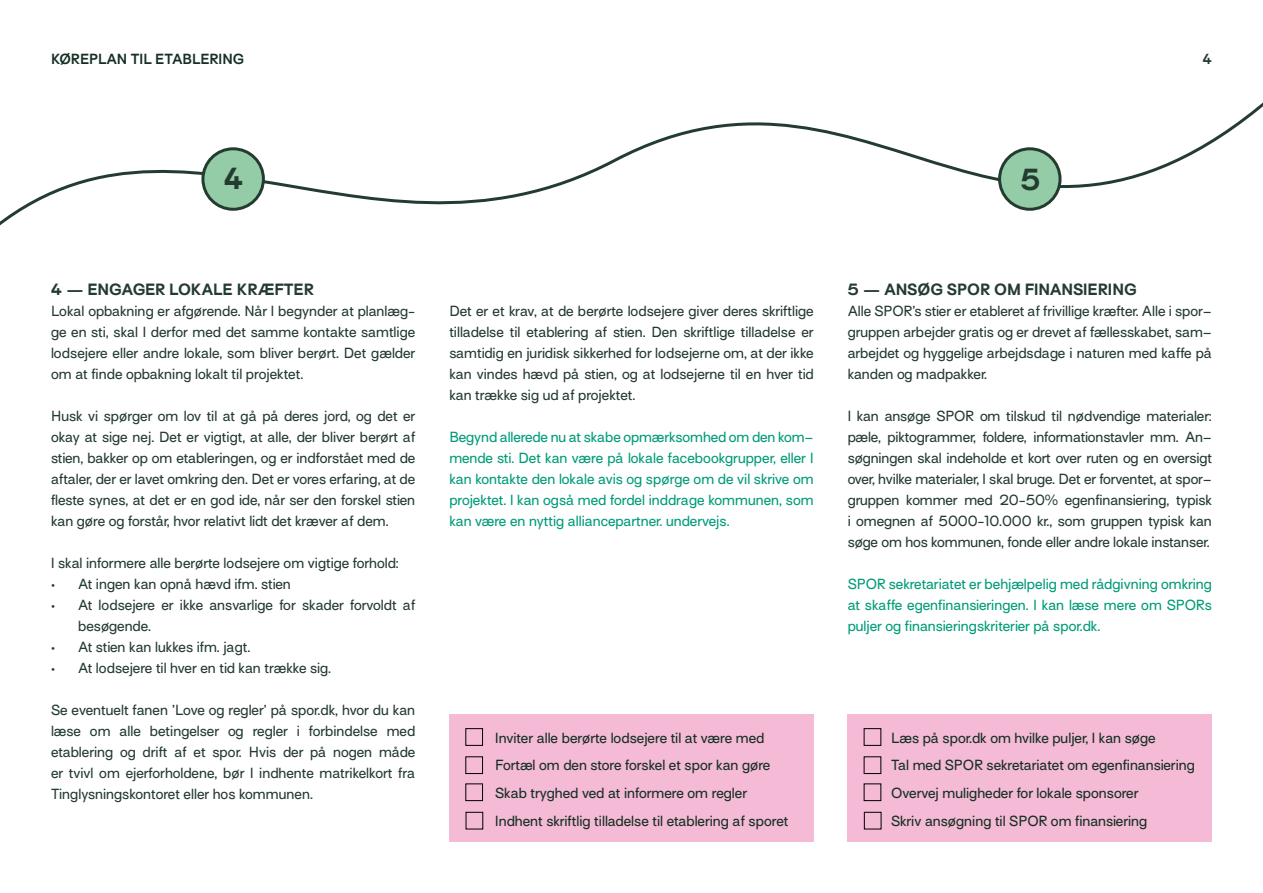
<style>
.page{position:relative;width:1263px;height:893px;background:#fff}
.page>*{position:absolute;margin:0;border:0;box-sizing:border-box;transform-origin:0 0}
.t1{font:700 28.05px "Surt";color:#243b30}
.t2{font:700 15px "Surt";letter-spacing:-.005em;color:#243b30}
.t3{font:13.5px/21px "Surt";color:#243b30;text-align:justify}
.t4{font:13.5px/21px "Surt";color:#009c78;text-align:justify}
.t5{font:13.5px/27.8px "Surt";color:#152f23}
.t6{font:600 13.5px "Surt";color:#152f23}
.t7{font:600 13.5px "Surt";color:#243b30}
</style>
<div class="page">
<svg style="left:0;top:102px;width:1263px;height:124px"></svg>
<div style="left:848px;top:715px;width:364px;height:127px;background:#f5bad6"></div>
<div style="left:864px;top:728px;width:17px;height:18px;border:1px solid #000"></div>
<div style="left:864px;top:756px;width:17px;height:18px;border:1px solid #000"></div>
<div style="left:864px;top:812px;width:17px;height:17px;border:1px solid #000"></div>
<div style="left:864px;top:783px;width:17px;height:18px;border:1px solid #000"></div>
<div style="left:449px;top:715px;width:365px;height:127px;background:#f5bad6"></div>
<div style="left:465px;top:728px;width:18px;height:18px;border:1px solid #000"></div>
<div style="left:465px;top:756px;width:18px;height:18px;border:1px solid #000"></div>
<div style="left:466px;top:812px;width:17px;height:17px;border:1px solid #000"></div>
<div style="left:465px;top:783px;width:18px;height:18px;border:1px solid #000"></div>
<div style="left:203px;top:149px;width:60px;height:60px;background:#94cca8;border-radius:50%"></div>
<div style="left:201px;top:147px;width:64px;height:64px;border:3px solid #243b30;border-radius:50%"></div>
<div style="left:999px;top:149px;width:61px;height:60px;background:#94cca8;border-radius:50%"></div>
<div style="left:998px;top:147px;width:63px;height:64px;border:3px solid #243b30;border-radius:50%"></div>
<p class="t6" style="left:51px;top:50px;width:195px">KØREPLAN TIL ETABLERING</p>
<h1 class="t1" style="left:223px;top:160px;width:22px">4</h1>
<h1 class="t1" style="left:1020px;top:161px;width:22px">5</h1>
<p class="t7" style="left:1202px;top:50px;width:11px">4</p>
<p class="t2" style="left:51px;top:279px;width:264px">4 — ENGAGER LOKALE KRÆFTER</p>
<p class="t3" style="left:51px;top:302px;width:366px">Lokal opbakning er afgørende. Når I begynder at planlæg&shy;ge en sti, skal I derfor med det samme kontakte samtlige lodsejere eller andre lokale, som bliver berørt. Det gælder om at finde opbakning lokalt til projektet.</p>
<p class="t3" style="left:51px;top:407px;width:366px">Husk vi spørger om lov til at gå på deres jord, og det er okay at sige nej. Det er vigtigt, at alle, der bliver berørt af stien, bakker op om etableringen, og er indforstået med de aftaler, der er lavet omkring den. Det er vores erfaring, at de fleste synes, at det er en god ide, når ser den forskel stien kan gøre og forstår, hvor relativt lidt det kræver af dem.</p>
<p class="t3" style="left:51px;top:554px;width:349px">I skal informere alle berørte lodsejere om vigtige forhold:</p>
<p class="t3" style="left:51px;top:575px;width:241px">• At ingen kan opnå hævd ifm. stien</p>
<p class="t3" style="left:78px;top:596px;width:339px;text-indent:-27px">• At lodsejere er ikke ansvarlige for skader forvoldt af besøgende.</p>
<p class="t3" style="left:51px;top:638px;width:201px">• At stien kan lukkes ifm. jagt.</p>
<p class="t3" style="left:51px;top:659px;width:282px">• At lodsejere til hver en tid kan trække sig.</p>
<p class="t3" style="left:51px;top:701px;width:366px">Se eventuelt fanen ’Love og regler’ på spor.dk, hvor du kan læse om alle betingelser og regler i forbindelse med etablering og drift af et spor. Hvis der på nogen måde er tvivl om ejerforholdene, bør I indhente matrikelkort fra Tinglysningskontoret eller hos kommunen.</p>
<p class="t3" style="left:449px;top:302px;width:366px">Det er et krav, at de berørte lodsejere giver deres skriftlige tilladelse til etablering af stien. Den skriftlige tilladelse er samtidig en juridisk sikkerhed for lodsejerne om, at der ikke kan vindes hævd på stien, og at lodsejerne til en hver tid kan trække sig ud af projektet.</p>
<p class="t4" style="left:449px;top:428px;width:366px">Begynd allerede nu at skabe opmærksomhed om den kom– mende sti. Det kan være på lokale facebookgrupper, eller I kan kontakte den lokale avis og spørge om de vil skrive om projektet. I kan også med fordel inddrage kommunen, som kan være en nyttig alliancepartner. undervejs.</p>
<p class="t2" style="left:848px;top:279px;width:291px">5 — ANSØG SPOR OM FINANSIERING</p>
<p class="t3" style="left:848px;top:302px;width:366px">Alle SPOR’s stier er etableret af frivillige kræfter. Alle i spor– gruppen arbejder gratis og er drevet af fællesskabet, sam– arbejdet og hyggelige arbejdsdage i naturen med kaffe på kanden og madpakker.</p>
<p class="t3" style="left:848px;top:407px;width:366px">I kan ansøge SPOR om tilskud til nødvendige materialer: pæle, piktogrammer, foldere, informationstavler mm. An– søgningen skal indeholde et kort over ruten og en oversigt over, hvilke materialer, I skal bruge. Det er forventet, at spor– gruppen kommer med 20-50% egenfinansiering, typisk i omegnen af 5000-10.000 kr., som gruppen typisk kan søge om hos kommunen, fonde eller andre lokale instanser.</p>
<p class="t4" style="left:848px;top:575px;width:366px">SPOR sekretariatet er behjælpelig med rådgivning omkring at skaffe egenfinansieringen. I kan læse mere om SPORs puljer og finansieringskriterier på spor.dk.</p>
<p class="t5" style="left:495px;top:725px;width:295px">Inviter alle berørte lodsejere til at være med Fortæl om den store forskel et spor kan gøre Skab tryghed ved at informere om regler Indhent skriftlig tilladelse til etablering af sporet</p>
<p class="t5" style="left:891px;top:725px;width:305px">Læs på spor.dk om hvilke puljer, I kan søge<br>Tal med SPOR sekretariatet om egenfinansiering Overvej muligheder for lokale sponsorer<br>Skriv ansøgning til SPOR om finansiering</p>
</div>
